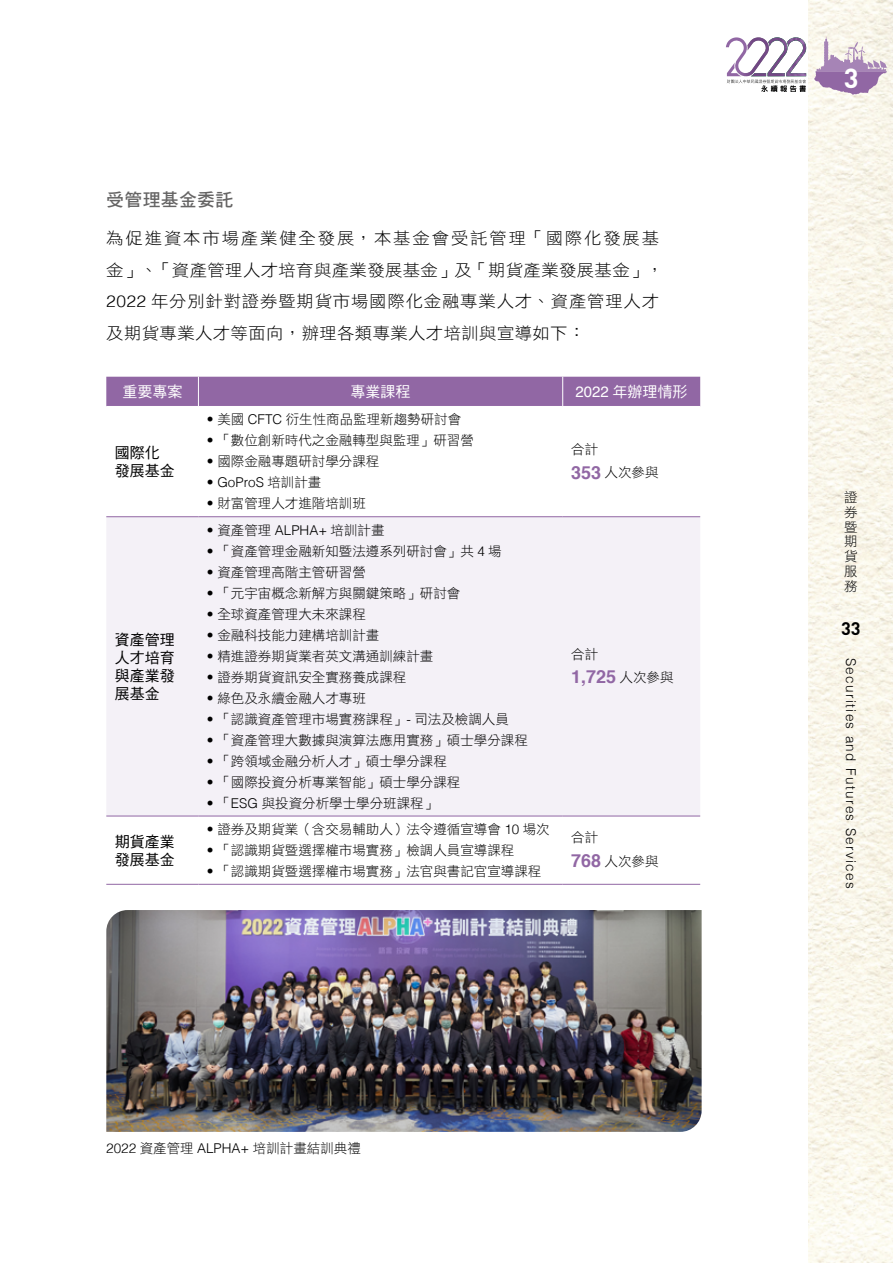
<style>
.page{position:relative;width:893px;height:1263px;background:#fff}
.page>*{position:absolute;margin:0;border:0;box-sizing:border-box;transform-origin:0 0}
.t1{font:700 27.15px "DIN Pro";color:#fff}
.t2{font:700 18px "Helvetica";color:#9167a4}
.t3{font:18px "DF Hei Std W7";letter-spacing:.01em;color:#656464}
.t4{font:700 18px "DIN Pro";color:#000}
.t5{font:16.5px/31.5px "DF Hei Std W3";letter-spacing:.05em;color:#000;scale:1.05 1}
.t6{font:15px/18px "DF Hei Std W5";color:#000}
.t7{font:15px "DF Hei Std W5";color:#fff}
.t8{font:13.5px/14.9px "DF Hei Std W3";color:#000}
.t9{font:300 13.5px "Helvetica";letter-spacing:.1em;color:#000}
.s1{font-family:"Helvetica";font-weight:300}
.s2{font-family:"Helvetica"}
.s3{font-family:"DF Hei Std W3";font-weight:400}
.s4{font-family:"Helvetica";font-weight:700;font-size:18px;color:#9167a4}
.s5{font-family:"DF Hei Std W3";font-weight:400;font-size:13.5px;color:#000}
</style>
<div class="page">
<img style="left:808px;top:0;width:85px;height:1263px">
<svg style="left:814px;top:36px;width:73px;height:59px"></svg>
<svg style="left:726px;top:37px;width:81px;height:55px"></svg>
<img style="left:106px;top:910px;width:596px;height:222px">
<div style="left:106px;top:517px;width:594px;height:299px;background:#f4f1f7"></div>
<div style="left:106px;top:377px;width:594px;height:29px;background:#9167a4"></div>
<hr style="left:106px;top:516px;width:92px;height:1px;background:#9167a4">
<hr style="left:198px;top:516px;width:365px;height:1px;background:#9167a4">
<hr style="left:563px;top:516px;width:137px;height:1px;background:#9167a4">
<hr style="left:106px;top:816px;width:92px;height:1px;background:#9167a4">
<hr style="left:106px;top:884px;width:92px;height:1px;background:#9167a4">
<hr style="left:198px;top:816px;width:365px;height:1px;background:#9167a4">
<hr style="left:563px;top:816px;width:137px;height:1px;background:#9167a4">
<hr style="left:198px;top:884px;width:365px;height:1px;background:#9167a4">
<hr style="left:563px;top:884px;width:137px;height:1px;background:#9167a4">
<h2 class="t3" style="left:106px;top:190px;width:129px">受管理基金委託</h2>
<p class="t5" style="left:106px;top:222px;width:532px">為促進資本市場產業健全發展，本基金會受託管理「國際化發展基金」、「資產管理人才培育與產業發展基金」及「期貨產業發展基金」，<span class="s1">2022</span> 年分別針對證券暨期貨市場國際化金融專業人才、資產管理人才及期貨專業人才等面向，辦理各類專業人才培訓與宣導如下：</p>
<p class="t7" style="left:122px;top:383px;width:61px">重要專案</p>
<p class="t7" style="left:351px;top:383px;width:61px">專業課程</p>
<p class="t7" style="left:575px;top:383px;width:114px"><span class="s2">2022</span> 年辦理情形</p>
<p class="t6" style="left:115px;top:443px;width:61px">國際化發展基金</p>
<p class="t6" style="left:115px;top:630px;width:61px;text-align:justify">資產管理人才培育與產業發展基金</p>
<p class="t6" style="left:115px;top:832px;width:61px">期貨產業發展基金</p>
<p class="t8" style="left:207px;top:412px;width:256px"><span class="s1">•</span> 美國 <span class="s1">CFTC</span> 衍生性商品監理新趨勢研討會</p>
<p class="t8" style="left:207px;top:433px;width:269px"><span class="s1">•</span> 「數位創新時代之金融轉型與監理」研習營</p>
<p class="t8" style="left:207px;top:454px;width:174px"><span class="s1">•</span> 國際金融專題研討學分課程</p>
<p class="t9" style="left:207px;top:471px;width:116px">• GoProS <span class="s3">培訓計畫</span></p>
<p class="t8" style="left:207px;top:496px;width:161px"><span class="s1">•</span> 財富管理人才進階培訓班</p>
<p class="t8" style="left:207px;top:522px;width:179px"><span class="s1">•</span> 資產管理 <span class="s1">ALPHA+</span> 培訓計畫</p>
<p class="t8" style="left:207px;top:543px;width:296px"><span class="s1">•</span> 「資產管理金融新知暨法遵系列研討會」共 <span class="s1">4</span> 場</p>
<p class="t8" style="left:207px;top:564px;width:161px"><span class="s1">•</span> 資產管理高階主管研習營</p>
<p class="t8" style="left:207px;top:585px;width:255px"><span class="s1">•</span> 「元宇宙概念新解方與關鍵策略」研討會</p>
<p class="t8" style="left:207px;top:606px;width:161px"><span class="s1">•</span> 全球資產管理大未來課程</p>
<p class="t8" style="left:207px;top:627px;width:174px"><span class="s1">•</span> 金融科技能力建構培訓計畫</p>
<p class="t8" style="left:207px;top:648px;width:228px"><span class="s1">•</span> 精進證券期貨業者英文溝通訓練計畫</p>
<p class="t8" style="left:207px;top:669px;width:201px"><span class="s1">•</span> 證券期貨資訊安全實務養成課程</p>
<p class="t8" style="left:207px;top:690px;width:161px"><span class="s1">•</span> 綠色及永續金融人才專班</p>
<p class="t8" style="left:207px;top:711px;width:303px"><span class="s1">•</span> 「認識資產管理市場實務課程」<span class="s1">-</span> 司法及檢調人員</p>
<p class="t8" style="left:207px;top:732px;width:323px"><span class="s1">•</span> 「資產管理大數據與演算法應用實務」碩士學分課程</p>
<p class="t8" style="left:207px;top:753px;width:242px"><span class="s1">•</span> 「跨領域金融分析人才」碩士學分課程</p>
<p class="t8" style="left:207px;top:774px;width:255px"><span class="s1">•</span> 「國際投資分析專業智能」碩士學分課程</p>
<p class="t8" style="left:207px;top:795px;width:232px"><span class="s1">•</span> 「<span class="s1">ESG</span> 與投資分析學士學分班課程」</p>
<p class="t8" style="left:207px;top:821px;width:344px"><span class="s1">•</span> 證券及期貨業（含交易輔助人）法令遵循宣導會 <span class="s1">10</span> 場次</p>
<p class="t8" style="left:207px;top:842px;width:309px"><span class="s1">•</span> 「認識期貨暨選擇權市場實務」檢調人員宣導課程</p>
<p class="t8" style="left:207px;top:863px;width:336px"><span class="s1">•</span> 「認識期貨暨選擇權市場實務」法官與書記官宣導課程</p>
<p class="t8" style="left:571px;top:437px;width:89px;line-height:23.2px">合計<br><span class="s4">353</span> 人次參與</p>
<p class="t8" style="left:571px;top:646px;width:28px">合計</p>
<h2 class="t2" style="left:571px;top:662px;width:104px">1,725 <span class="s5">人次參與</span></h2>
<p class="t8" style="left:571px;top:825px;width:89px;line-height:23.2px">合計<br><span class="s4">768</span> 人次參與</p>
<p class="t8" style="left:106px;top:1141px;width:256px"><span class="s1">2022</span> 資產管理 <span class="s1">ALPHA+</span> 培訓計畫結訓典禮</p>
<h1 class="t1" style="left:844px;top:60px;width:16px">3</h1>
<p class="t8" style="left:844px;top:489px;width:15px;text-align:justify">證券暨期貨服務</p>
<h2 class="t4" style="left:841px;top:616px;width:21px">33</h2>
<p class="t9" style="left:862px;top:658px;width:233px;rotate:90deg">Securities and Futures Services</p>
</div>
